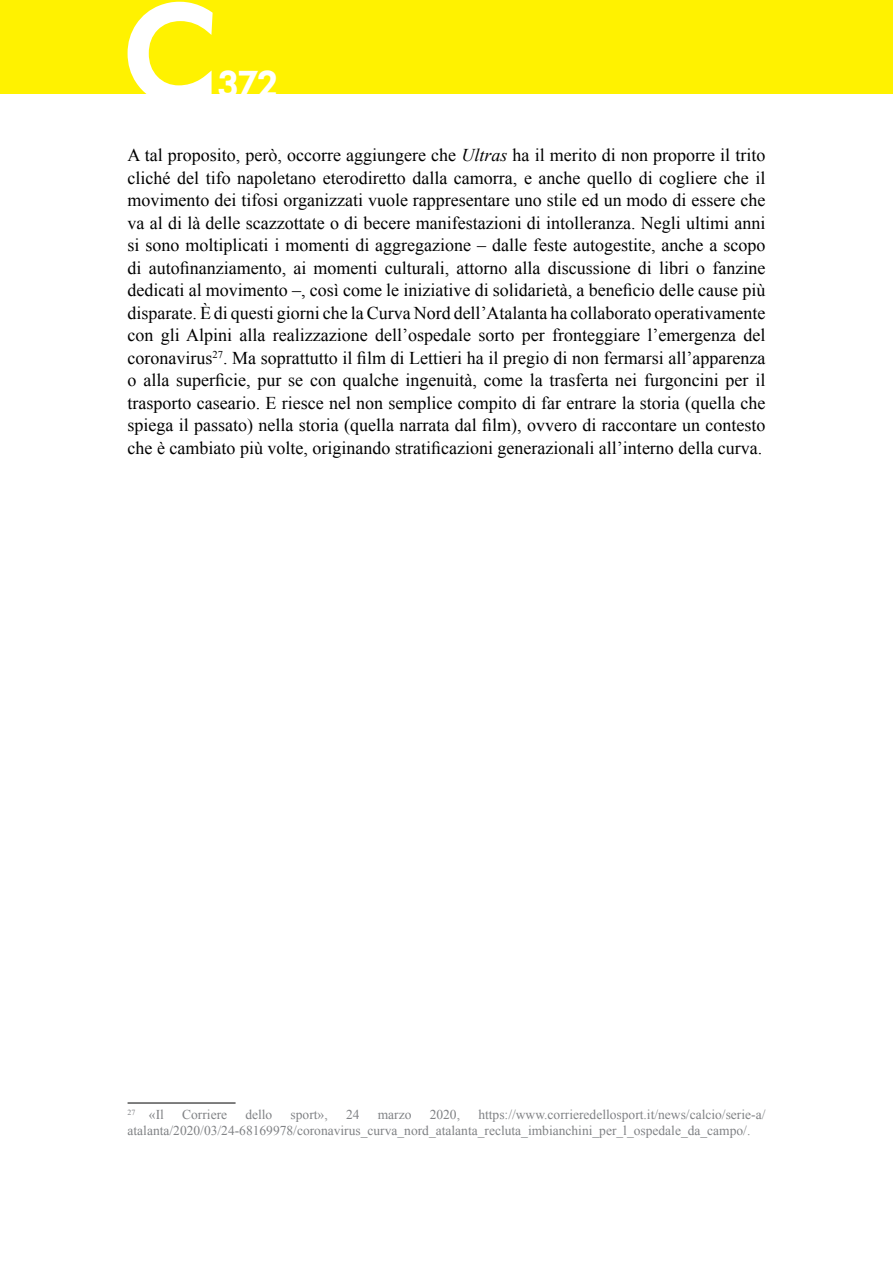
<style>
.page{position:relative;width:893px;height:1263px;background:#fff}
.page>*{position:absolute;margin:0;border:0;box-sizing:border-box;transform-origin:0 0}
.t1{font:36px "Motor Oil 1937 M54";color:#fff}
.t2{font:18px/22.5px "Times New Roman";color:#000;text-align:justify}
.t3{font:13.5px/16.2px "Times New Roman";color:#808285}
.s1{font-style:italic}
</style>
<div class="page">
<div style="left:0;top:0;width:893px;height:94px;background:#fff200"></div>
<svg style="left:128px;top:2px;width:85px;height:92px"></svg>
<hr style="left:128px;top:1103px;width:108px;height:1px;background:#000">
<h1 class="t1" style="left:217px;top:68px;width:62px">372</h1>
<p class="t2" style="left:128px;top:144px;width:639px">A tal proposito, però, occorre aggiungere che <span class="s1">Ultras</span> ha il merito di non proporre il trito cliché del tifo napoletano eterodiretto dalla camorra, e anche quello di cogliere che il movimento dei tifosi organizzati vuole rappresentare uno stile ed un modo di essere che va al di là delle scazzottate o di becere manifestazioni di intolleranza. Negli ultimi anni si sono moltiplicati i momenti di aggregazione – dalle feste autogestite, anche a scopo di autofinanziamento, ai momenti culturali, attorno alla discussione di libri o fanzine dedicati al movimento –, così come le iniziative di solidarietà, a beneficio delle cause più disparate. È di questi giorni che la Curva Nord dell’Atalanta ha collaborato operativamente con gli Alpini alla realizzazione dell’ospedale sorto per fronteggiare l’emergenza del coronavirus<sup>27</sup>. Ma soprattutto il film di Lettieri ha il pregio di non fermarsi all’apparenza o alla superficie, pur se con qualche ingenuità, come la trasferta nei furgoncini per il trasporto caseario. E riesce nel non semplice compito di far entrare la storia (quella che spiega il passato) nella storia (quella narrata dal film), ovvero di raccontare un contesto che è cambiato più volte, originando stratificazioni generazionali all’interno della curva.</p>
<p class="t3" style="left:128px;top:1106px;width:38px"><sup>27</sup> «Il</p>
<p class="t3" style="left:182px;top:1106px;width:46px">Corriere</p>
<p class="t3" style="left:245px;top:1106px;width:28px">dello</p>
<p class="t3" style="left:291px;top:1106px;width:39px">sport»,</p>
<p class="t3" style="left:346px;top:1106px;width:15px">24</p>
<p class="t3" style="left:378px;top:1106px;width:35px">marzo</p>
<p class="t3" style="left:430px;top:1106px;width:32px">2020,</p>
<p class="t3" style="left:128px;top:1106px;width:639px;text-indent:351px">https://www.corrieredellosport.it/news/calcio/serie-a/ atalanta/2020/03/24-68169978/coronavirus_curva_nord_atalanta_recluta_imbianchini_per_l_ospedale_da_campo/.</p>
</div>
